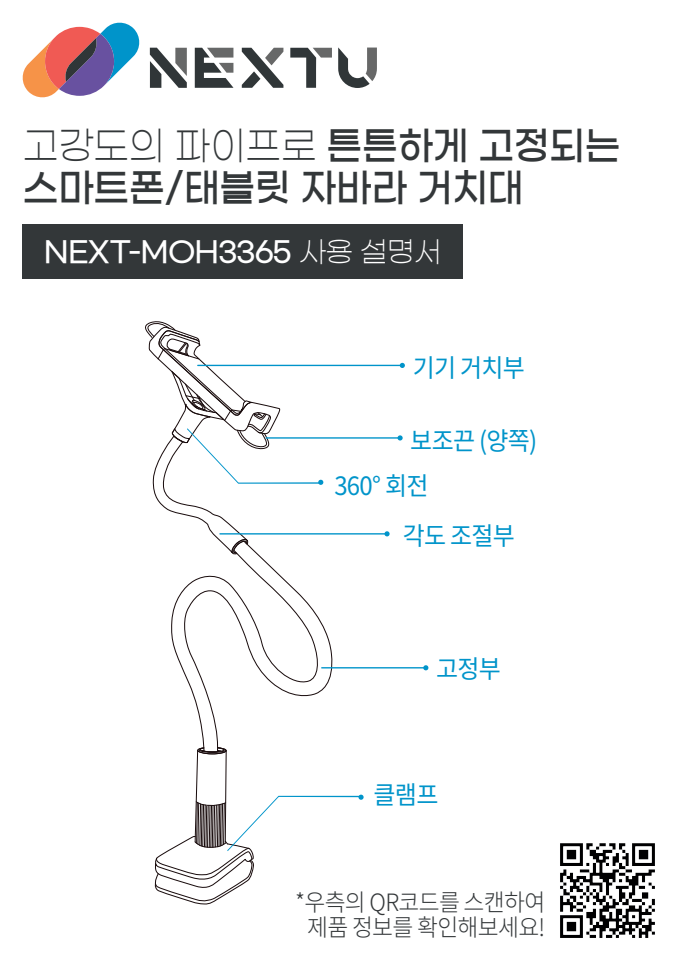
<style>
.page{position:relative;width:681px;height:964px;background:#fff}
.page>*{position:absolute;margin:0;border:0;box-sizing:border-box;transform-origin:0 0}
.t1{font:39.2px "Gmarket Sans TTF Light";letter-spacing:-.01em;color:#333739;scale:.95 1}
.t2{font:39.2px "Gmarket Sans TTF Medium";letter-spacing:-.01em;color:#333739;scale:.95 1}
.t3{font:29.2px "Gmarket Sans TTF Medium";letter-spacing:-.03em;color:#fff}
.t4{font:25.2px/50px "Noto Sans CJ Kkr";letter-spacing:-.03em;color:#0094ca;scale:.95 1}
.t5{font:300 24px/24.8px "Noto Sans CJ Kkr";letter-spacing:-.03em;color:#333739;text-align:center;scale:.95 1}
.s1{font-family:"Gmarket Sans TTF Medium"}
.s2{font-family:"Gmarket Sans TTF Light"}
</style>
<div class="page">
<img style="left:560px;top:843px;width:95px;height:95px">
<div style="left:23px;top:224px;width:439px;height:54px;background:#333739"></div>
<svg style="left:22px;top:22px;width:118px;height:76px"></svg>
<svg style="left:150px;top:48px;width:37px;height:40px"></svg>
<svg style="left:195px;top:48px;width:38px;height:40px"></svg>
<svg style="left:242px;top:48px;width:41px;height:40px"></svg>
<svg style="left:290px;top:48px;width:42px;height:40px"></svg>
<svg style="left:338px;top:48px;width:39px;height:40px"></svg>
<svg style="left:171px;top:562px;width:162px;height:178px"></svg>
<svg style="left:321px;top:665px;width:107px;height:5px"></svg>
<svg style="left:154px;top:740px;width:209px;height:164px"></svg>
<svg style="left:145px;top:321px;width:260px;height:241px"></svg>
<h1 class="t1" style="left:23px;top:125px;width:630px">고강도의 파이프로 <span class="s1">튼튼하게 고정되는</span></h1>
<h1 class="t2" style="left:23px;top:167px;width:528px">스마트폰/태블릿 자바라 거치대</h1>
<p class="t3" style="left:44px;top:236px;width:399px">NEXT-MOH3365 <span class="s2">사용 설명서</span></p>
<p class="t4" style="left:412px;top:343px;width:120px">기기 거치부</p>
<p class="t4" style="left:410px;top:417px;width:135px">보조끈 (양쪽)</p>
<p class="t4" style="left:402px;top:461px;width:120px;text-indent:-68px">360° 회전<br>각도 조절부</p>
<p class="t4" style="left:436px;top:644px;width:70px">고정부</p>
<p class="t4" style="left:373px;top:771px;width:70px">클램프</p>
<p class="t5" style="left:295px;top:890px;width:265px">*우측의 QR코드를 스캔하여 제품 정보를 확인해보세요!</p>
</div>
